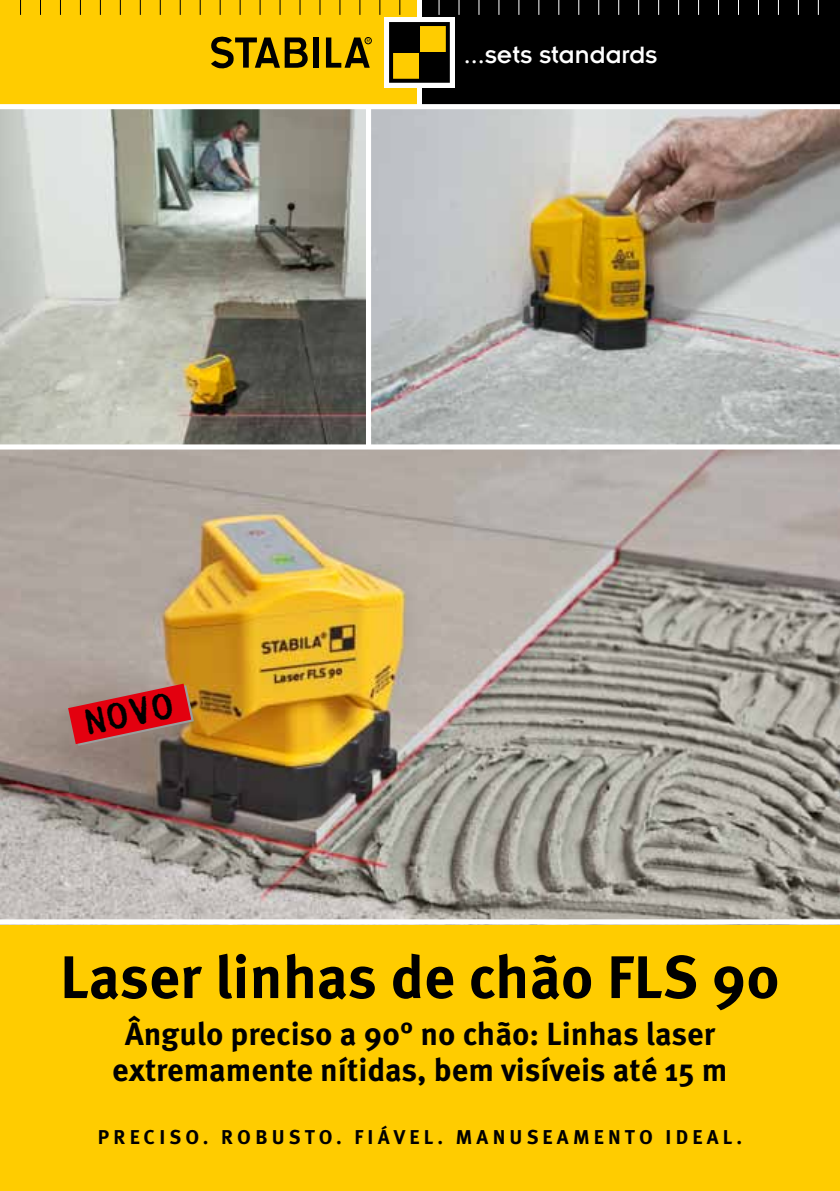
<style>
.page{position:relative;width:840px;height:1191px;background:#fff}
.page>*{position:absolute;margin:0;border:0;box-sizing:border-box;transform-origin:0 0}
.t1{font:700 60px "Meta Pro";color:#000}
.t2{font:34px "Stamp Gothic";color:#000}
.t3{font:700 32px/36px "Meta Pro";color:#000;text-align:center}
.t4{font:26px "Insignia";color:#fff}
.t5{font:700 20px "Meta Pro";letter-spacing:.21em;color:#000}
</style>
<div class="page">
<svg style="left:416px;top:0;width:1px;height:104px"></svg>
<div style="left:422px;top:0;width:417px;height:107px;background:#000"></div>
<div style="left:0;top:0;width:416px;height:107px;background:#fc0"></div>
<div style="left:384px;top:17px;width:70px;height:71px;background:#fff"></div>
<div style="left:391px;top:52px;width:28px;height:29px;background:#fc0"></div>
<div style="left:419px;top:24px;width:28px;height:28px;background:#fc0"></div>
<div style="left:391px;top:24px;width:28px;height:28px;background:#000"></div>
<div style="left:419px;top:52px;width:28px;height:29px;background:#000"></div>
<div style="left:389px;top:22px;width:60px;height:61px;border:4px solid #000"></div>
<div style="left:364px;top:37px;width:7px;height:7px;border:1px solid #000;border-radius:50%"></div>
<svg style="left:326px;top:37px;width:44px;height:31px"></svg>
<div style="left:313px;top:37px;width:5px;height:31px;background:#000"></div>
<svg style="left:211px;top:36px;width:97px;height:33px"></svg>
<svg style="left:140px;top:0;width:1px;height:15px"></svg>
<svg style="left:160px;top:0;width:1px;height:15px"></svg>
<svg style="left:180px;top:0;width:1px;height:15px"></svg>
<svg style="left:199px;top:0;width:1px;height:15px"></svg>
<svg style="left:219px;top:0;width:1px;height:15px"></svg>
<svg style="left:239px;top:0;width:1px;height:15px"></svg>
<svg style="left:259px;top:0;width:1px;height:15px"></svg>
<svg style="left:279px;top:0;width:1px;height:15px"></svg>
<svg style="left:299px;top:0;width:1px;height:15px"></svg>
<svg style="left:319px;top:0;width:1px;height:15px"></svg>
<svg style="left:339px;top:0;width:1px;height:15px"></svg>
<svg style="left:359px;top:0;width:1px;height:15px"></svg>
<svg style="left:379px;top:0;width:1px;height:15px"></svg>
<svg style="left:399px;top:0;width:1px;height:15px"></svg>
<svg style="left:20px;top:0;width:1px;height:15px"></svg>
<svg style="left:40px;top:0;width:1px;height:15px"></svg>
<svg style="left:60px;top:0;width:1px;height:15px"></svg>
<svg style="left:80px;top:0;width:1px;height:15px"></svg>
<svg style="left:100px;top:0;width:1px;height:15px"></svg>
<svg style="left:120px;top:0;width:1px;height:15px"></svg>
<svg style="left:438px;top:0;width:1px;height:15px"></svg>
<svg style="left:458px;top:0;width:1px;height:15px"></svg>
<svg style="left:478px;top:0;width:1px;height:15px"></svg>
<svg style="left:498px;top:0;width:1px;height:15px"></svg>
<svg style="left:518px;top:0;width:1px;height:15px"></svg>
<svg style="left:538px;top:0;width:1px;height:15px"></svg>
<svg style="left:558px;top:0;width:1px;height:15px"></svg>
<svg style="left:578px;top:0;width:1px;height:15px"></svg>
<svg style="left:598px;top:0;width:1px;height:15px"></svg>
<svg style="left:618px;top:0;width:1px;height:15px"></svg>
<svg style="left:777px;top:0;width:1px;height:15px"></svg>
<svg style="left:797px;top:0;width:1px;height:15px"></svg>
<svg style="left:817px;top:0;width:1px;height:15px"></svg>
<img style="left:0;top:109px;width:839px;height:810px">
<div style="left:0;top:922px;width:839px;height:269px;background:#fc0"></div>
<svg style="left:68px;top:683px;width:126px;height:62px;background:#c33d3d"></svg>
<div style="left:0;top:104px;width:839px;height:5px;background:#fff"></div>
<div style="left:0;top:444px;width:839px;height:5px;background:#fff"></div>
<div style="left:0;top:919px;width:839px;height:5px;background:#fff"></div>
<div style="left:366px;top:107px;width:5px;height:340px;background:#fff"></div>
<p class="t2" style="left:80px;top:701px;width:93px;rotate:-12deg">NOVO</p>
<p class="t4" style="left:463px;top:42px;width:195px">...sets standards</p>
<h1 class="t1" style="left:60px;top:939px;width:721px">Laser linhas de chão FLS 90</h1>
<p class="t3" style="left:112px;top:1016px;width:616px">Ângulo preciso a 90° no chão: Linhas laser extremamente nítidas, bem visíveis até 15 m</p>
<p class="t5" style="left:98px;top:1124px;width:645px">Preciso. Robusto. Fiável. Manuseamento ideal.</p>
</div>
